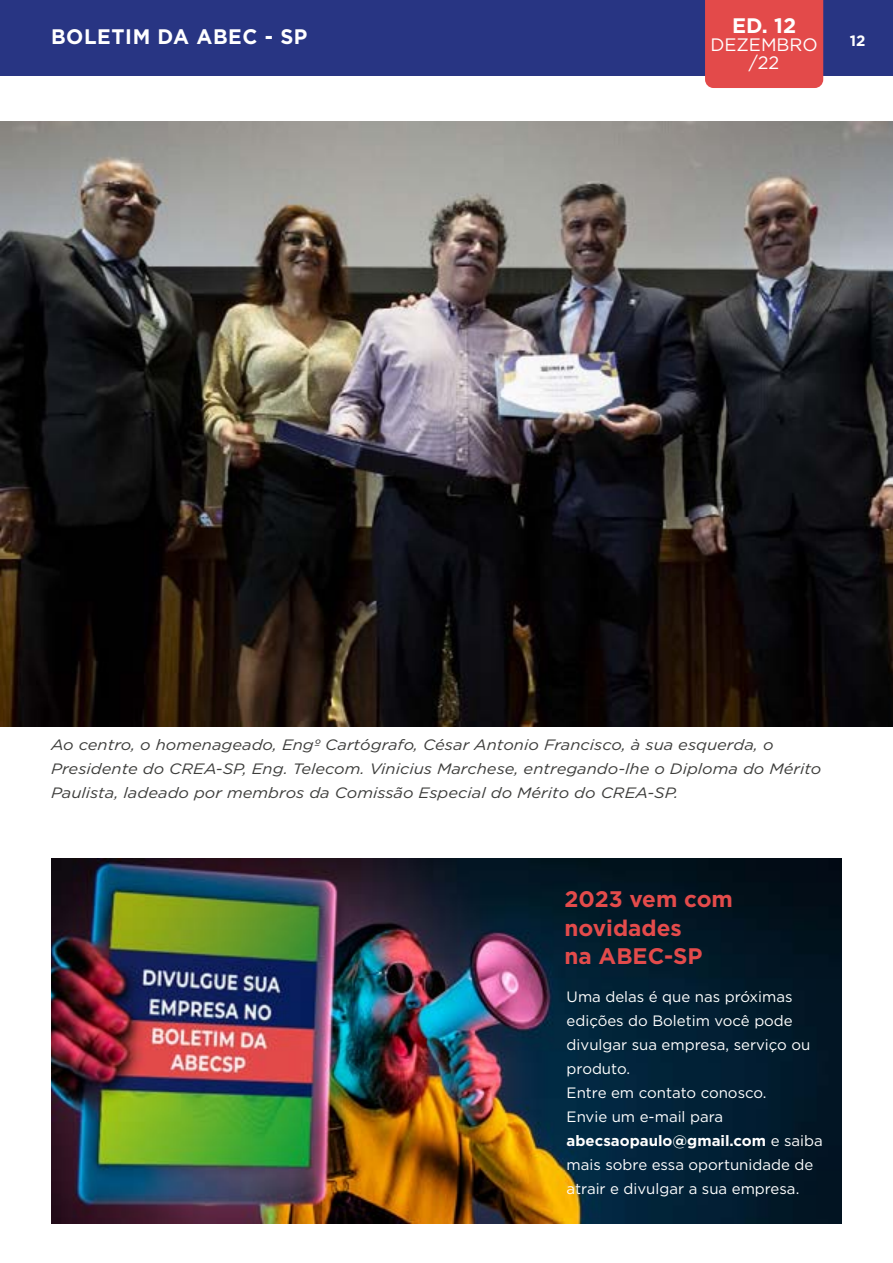
<style>
.page{position:relative;width:893px;height:1263px;background:#fff}
.page>*{position:absolute;margin:0;border:0;box-sizing:border-box;transform-origin:0 0}
.t1{font:700 22.5px/28.5px "Gotham";color:#e34b4b}
.t2{font:700 21px "Gotham";letter-spacing:.03em;color:#fff}
.t3{font:18px/18px "Gotham";color:#fff;text-align:center}
.t4{font:italic 15px/24px "Gotham";color:#3d3d3b;scale:1.1 1}
.t5{font:15px/24px "Gotham";color:#fff}
.t6{font:700 15px "Gotham";color:#fff}
.s1{font-weight:700}
</style>
<div class="page">
<div style="left:0;top:0;width:893px;height:75px;background:#283583"></div>
<div style="left:705px;top:0;width:118px;height:88px;background:#e34a4a"></div>
<img style="left:51px;top:858px;width:791px;height:366px">
<img style="left:0;top:121px;width:893px;height:605px">
<h2 class="t2" style="left:732px;top:13px;width:65px">ED. 12</h2>
<p class="t3" style="left:710px;top:35px;width:109px">DEZEMBRO /22</p>
<h2 class="t2" style="left:51px;top:24px;width:258px">BOLETIM DA ABEC - SP</h2>
<p class="t6" style="left:850px;top:32px;width:17px">12</p>
<p class="t4" style="left:51px;top:733px;width:702px">Ao centro, o homenageado, Engº Cartógrafo, César Antonio Francisco, à sua esquerda, o<br>Presidente do CREA-SP, Eng. Telecom. Vinicius Marchese, entregando-lhe o Diploma do Mérito<br>Paulista, ladeado por membros da Comissão Especial do Mérito do CREA-SP.</p>
<h1 class="t1" style="left:564px;top:885px;width:170px">2023 vem com novidades<br>na ABEC-SP</h1>
<p class="t5" style="left:567px;top:984px;width:258px">Uma delas é que nas próximas edições do Boletim você pode divulgar sua empresa, serviço ou produto.<br>Entre em contato conosco.<br>Envie um e-mail para <span class="s1">abecsaopaulo@gmail.com</span> e saiba mais sobre essa oportunidade de atrair e divulgar a sua empresa.</p>
</div>
